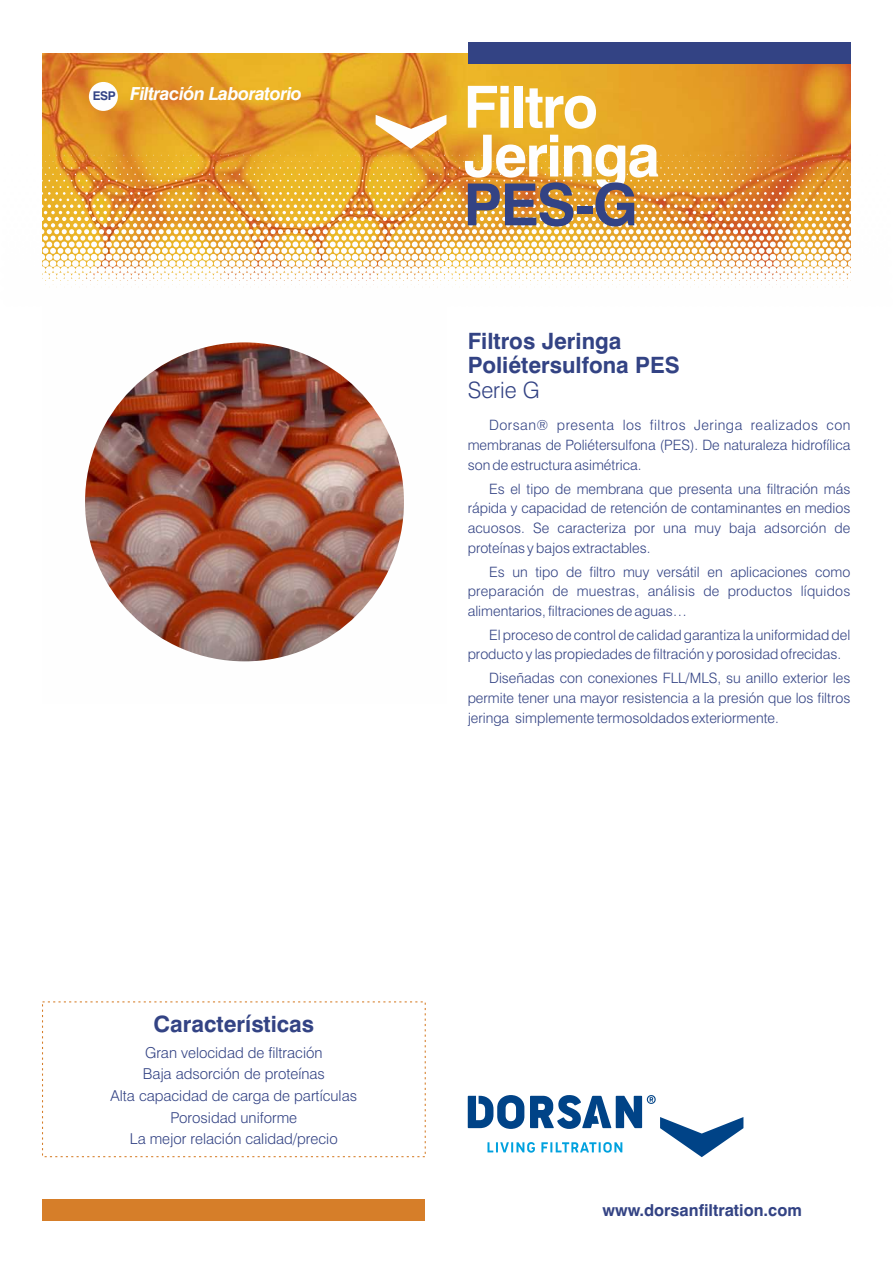
<style>
.page{position:relative;width:893px;height:1263px;background:#fff}
.page>*{position:absolute;margin:0;border:0;box-sizing:border-box;transform-origin:0 0}
.t1{font:700 58.2px/48.8px "Swiss 721 BT";letter-spacing:-.03em;color:#fefefe}
.t2{font:700 58.2px "Swiss 721 BT";color:#334384}
.t3{font:700 22.5px/24.3px "Swiss 721 BT";color:#334384}
.t4{font:300 22.5px "Swiss 721 BT";color:#334384}
.t5{font:italic 700 18px "Swiss 721 BT";letter-spacing:-.03em;color:#fefefe}
.t6{font:700 16.5px "Swiss 721 BT";color:#334384}
.t7{font:300 15px/21.6px "Swiss 721 BT";color:#334384;text-align:center}
.t8{font:300 14.25px/19.6px "Swiss 721 BT";color:#334384;text-align:justify}
.s1{font-style:normal;font-size:12px;color:#334384}
</style>
<div class="page">
<svg style="left:43px;top:53px;width:807px;height:102px;background:#e39a26"></svg>
<svg style="left:453px;top:155px;width:398px;height:133px"></svg>
<svg style="left:42px;top:155px;width:411px;height:133px"></svg>
<div style="left:43px;top:1199px;width:382px;height:21px;background:#d67e29"></div>
<div style="left:468px;top:43px;width:382px;height:21px;background:#334384"></div>
<img style="left:85px;top:342px;width:319px;height:320px">
<div style="left:89px;top:82px;width:29px;height:29px;background:#fefefe;border-radius:50%"></div>
<svg style="left:468px;top:1095px;width:275px;height:62px"></svg>
<svg style="left:376px;top:115px;width:70px;height:34px"></svg>
<p class="t5" style="left:93px;top:86px;width:211px"><span class="s1">ESP</span> Filtración Laboratorio</p>
<h1 class="t1" style="left:463px;top:88px;width:198px">Filtro<br>Jeringa</h1>
<h1 class="t2" style="left:463px;top:181px;width:176px">PES-G</h1>
<h2 class="t3" style="left:468px;top:331px;width:214px">Filtros Jeringa<br>Poliétersulfona PES</h2>
<h2 class="t4" style="left:468px;top:381px;width:73px">Serie G</h2>
<p class="t8" style="left:468px;top:417px;width:384px;text-indent:21px">Dorsan® presenta los filtros Jeringa realizados con membranas de Poliétersulfona (PES). De naturaleza hidrofílica son de estructura asimétrica.</p>
<p class="t8" style="left:468px;top:480px;width:384px;text-indent:21px">Es el tipo de membrana que presenta una filtración más rápida y capacidad de retención de contaminantes en medios acuosos. Se caracteriza por una muy baja adsorción de proteínas y bajos extractables.</p>
<p class="t8" style="left:468px;top:563px;width:384px;text-indent:21px">Es un tipo de filtro muy versátil en aplicaciones como preparación de muestras, análisis de productos líquidos alimentarios, filtraciones de aguas…</p>
<p class="t8" style="left:468px;top:626px;width:384px;text-indent:21px">El proceso de control de calidad garantiza la uniformidad del producto y las propiedades de filtración y porosidad ofrecidas.</p>
<p class="t8" style="left:468px;top:670px;width:384px;text-indent:21px">Diseñadas con conexiones FLL/MLS, su anillo exterior les permite tener una mayor resistencia a la presión que los filtros jeringa simplemente termosoldados exteriormente.</p>
<h2 class="t3" style="left:154px;top:1014px;width:162px">Características</h2>
<p class="t7" style="left:111px;top:1043px;width:248px">Gran velocidad de filtración<br>Baja adsorción de proteínas<br>Alta capacidad de carga de partículas<br>Porosidad uniforme<br>La mejor relación calidad/precio</p>
<p class="t6" style="left:603px;top:1203px;width:201px">www.dorsanfiltration.com</p>
</div>
